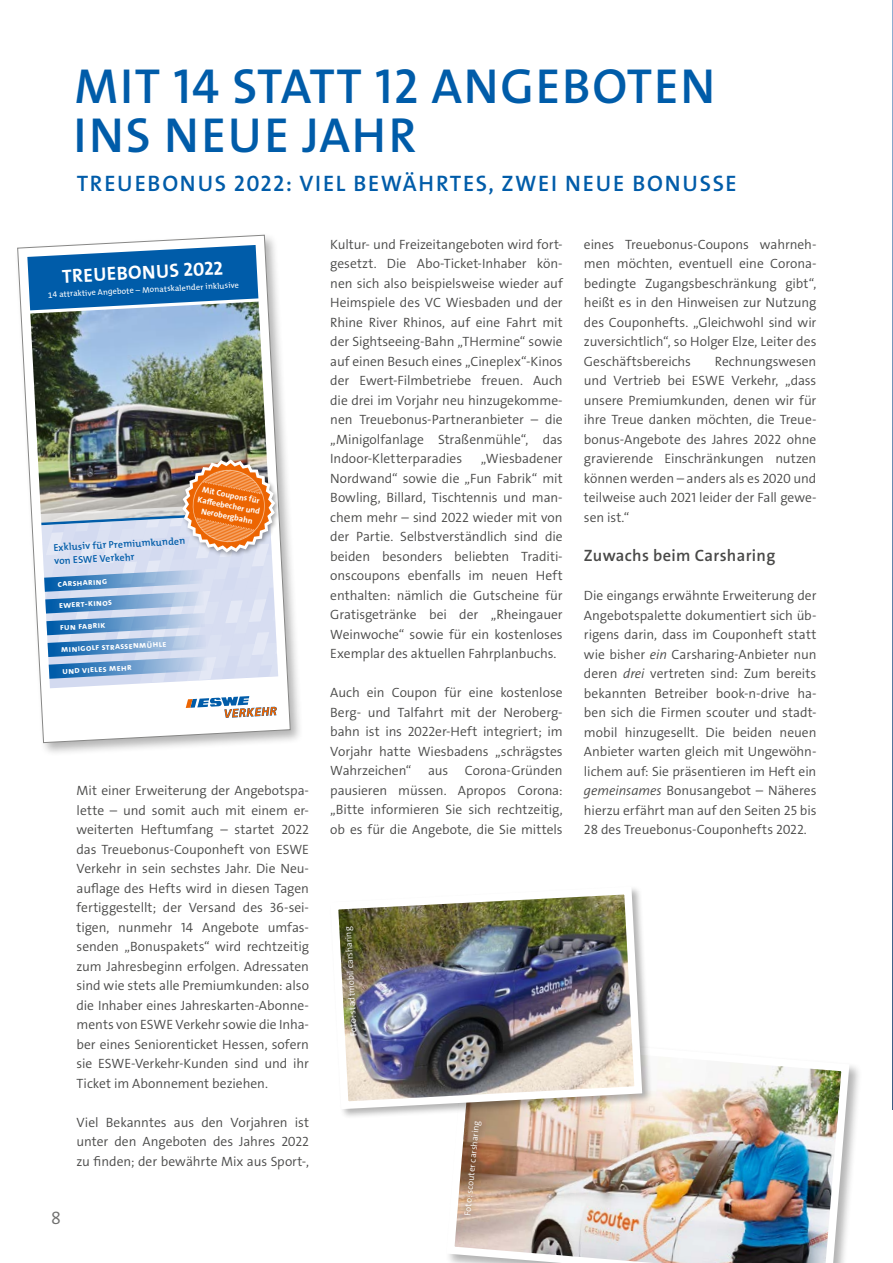
<style>
.page{position:relative;width:893px;height:1263px;background:#fff}
.page>*{position:absolute;margin:0;border:0;box-sizing:border-box;transform-origin:0 0}
.t1{font:49.5px/48.8px "The Sans LP6 Se Bld";letter-spacing:.035em;color:#005ca9}
.t2{font:22.5px "The Sans LP6 Se Bld";letter-spacing:.075em;color:#005ca9}
.t3{font:19.05px "The Sans LP7 Bld";color:#fff}
.t4{font:18px "The Sans LP4 Se Lig";color:#6f6f6e}
.t5{font:16.5px "The Sans LP6 Se Bld";letter-spacing:.02em;color:#494948}
.t6{font:13.5px/19.5px "The Sans LP4 Se Lig";letter-spacing:-.005em;color:#494948;text-align:justify}
.t7{font:600 9.9px/13.4px "The Mix B6";color:#005ca9}
.t8{font:9.15px "The Sans LP7 Bld";color:#fff}
.t9{font:9px "The Sans LP4 Se Lig";color:#fff}
.t10{font:8.25px "The Mix B5 Plain";color:#fff}
.t11{font:8.25px/10.5px "The Sans LP7 Bld";color:#fff;text-align:center}
.s1{font-family:"The Sans LP4 Se Lig IT"}
</style>
<div class="page">
<svg style="left:892px;top:0;width:1px;height:1110px"></svg>
<div style="left:15px;top:232px;width:289px;height:524px;background:#000;opacity:.3"></div>
<img style="left:17px;top:235px;width:274px;height:508px">
<div style="left:445px;top:1032px;width:418px;height:231px;background:#000;opacity:.3"></div>
<img style="left:445px;top:1032px;width:408px;height:231px">
<svg style="left:456px;top:1119px;width:34px;height:105px;background:#b6967f"></svg>
<div style="left:329px;top:885px;width:324px;height:234px;background:#000;opacity:.3"></div>
<img style="left:329px;top:885px;width:317px;height:228px">
<img style="left:336px;top:919px;width:31px;height:124px">
<h1 class="t1" style="left:73px;top:62px;width:643px">MIT 14 STATT 12 ANGEBOTEN<br>INS NEUE JAHR</h1>
<h2 class="t2" style="left:77px;top:168px;width:662px">TREUEBONUS 2022: VIEL BEWÄHRTES, ZWEI NEUE BONUSSE</h2>
<h3 class="t3" style="left:62px;top:264px;width:163px;rotate:-3deg">TREUEBONUS 2022</h3>
<p class="t10" style="left:48px;top:291px;width:193px;rotate:-3deg">14 attraktive Angebote – Monatskalender inklusive</p>
<p class="t7" style="left:53px;top:541px;width:133px;rotate:-3deg">Exklusiv für Premiumkunden von ESWE Verkehr</p>
<p class="t8" style="left:57px;top:578px;width:51px;rotate:-3deg">carsharing</p>
<p class="t8" style="left:59px;top:599px;width:55px;rotate:-3deg">ewert-kinos</p>
<p class="t8" style="left:60px;top:621px;width:47px;rotate:-3deg">fun fabrik</p>
<p class="t8" style="left:61px;top:643px;width:107px;rotate:-3deg">minigolf strassenmühle</p>
<p class="t8" style="left:62px;top:665px;width:71px;rotate:-3deg">und vieles mehr</p>
<p class="t11" style="left:201px;top:484px;width:65px;rotate:11deg">Mit Coupons für<br>Kaff eebecher und<br>Nerobergbahn</p>
<p class="t6" style="left:77px;top:781px;width:234px">Mit einer Erweiterung der Angebotspa&shy;lette – und somit auch mit einem er&shy;weiterten Heftumfang – startet 2022 das Treuebonus-Couponheft von ESWE Verkehr in sein sechstes Jahr. Die Neu&shy;auflage des Hefts wird in diesen Tagen fertiggestellt; der Versand des 36-sei&shy;tigen, nunmehr 14 Angebote umfas&shy;senden „Bonuspakets“ wird rechtzeitig zum Jahresbeginn erfolgen. Adressaten sind wie stets alle Premiumkunden: also die Inhaber eines Jahreskarten-Abonne&shy;ments von ESWE Verkehr sowie die Inha&shy;ber eines Seniorenticket Hessen, sofern sie ESWE-Verkehr-Kunden sind und ihr Ticket im Abonnement beziehen.</p>
<p class="t6" style="left:77px;top:1112px;width:234px">Viel Bekanntes aus den Vorjahren ist unter den Angeboten des Jahres 2022 zu finden; der bewährte Mix aus Sport-,</p>
<h3 class="t4" style="left:51px;top:1206px;width:11px">8</h3>
<p class="t6" style="left:330px;top:235px;width:234px">Kultur- und Freizeitangeboten wird fort&shy;gesetzt. Die Abo-Ticket-Inhaber kön&shy;nen sich also beispielsweise wieder auf Heimspiele des VC Wiesbaden und der Rhine River Rhinos, auf eine Fahrt mit der Sightseeing-Bahn „THermine“ sowie auf einen Besuch eines „Cineplex“-Kinos der Ewert-Filmbetriebe freuen. Auch die drei im Vorjahr neu hinzugekomme&shy;nen Treuebonus-Partneranbieter – die „Minigolfanlage Straßenmühle“, das Indoor-Kletterparadies</p>
<p class="t6" style="left:330px;top:449px;width:234px;text-indent:151px">„Wiesbadener Nordwand“ sowie die „Fun Fabrik“ mit Bowling, Billard, Tischtennis und man&shy;chem mehr – sind 2022 wieder mit von der Partie. Selbstverständlich sind die beiden besonders beliebten Traditi&shy;onscoupons ebenfalls im neuen Heft enthalten: nämlich die Gutscheine für Gratisgetränke bei der „Rheingauer Weinwoche“ sowie für ein kostenloses Exemplar des aktuellen Fahrplanbuchs.</p>
<p class="t6" style="left:330px;top:683px;width:234px">Auch ein Coupon für eine kostenlose Berg- und Talfahrt mit der Neroberg&shy;bahn ist ins 2022er-Heft integriert; im Vorjahr hatte Wiesbadens „schrägstes Wahrzeichen“ aus Corona-Gründen pausieren müssen. Apropos Corona: „Bitte informieren Sie sich rechtzeitig, ob es für die Angebote, die Sie mittels</p>
<p class="t6" style="left:584px;top:235px;width:234px">eines Treuebonus-Coupons wahrneh&shy;men möchten, eventuell eine Corona&shy;bedingte Zugangsbeschränkung gibt“, heißt es in den Hinweisen zur Nutzung des Couponhefts. „Gleichwohl sind wir zuversichtlich“, so Holger Elze, Leiter des Geschäftsbereichs</p>
<p class="t6" style="left:584px;top:351px;width:234px;text-indent:131px">Rechnungswesen und Vertrieb bei ESWE Verkehr, „dass unsere Premiumkunden, denen wir für ihre Treue danken möchten, die Treue&shy;bonus-Angebote des Jahres 2022 ohne gravierende Einschränkungen nutzen können werden – anders als es 2020 und teilweise auch 2021 leider der Fall gewe&shy;sen ist.“</p>
<p class="t5" style="left:584px;top:545px;width:193px">Zuwachs beim Carsharing</p>
<p class="t6" style="left:584px;top:586px;width:234px">Die eingangs erwähnte Erweiterung der Angebotspalette dokumentiert sich üb&shy;rigens darin, dass im Couponheft statt wie bisher <span class="s1">ein</span> Carsharing-Anbieter nun deren <span class="s1">drei</span> vertreten sind: Zum bereits bekannten Betreiber book-n-drive ha&shy;ben sich die Firmen scouter und stadt&shy;mobil hinzugesellt. Die beiden neuen Anbieter warten gleich mit Ungewöhn&shy;lichem auf: Sie präsentieren im Heft ein <span class="s1">gemeinsames</span> Bonusangebot – Näheres hierzu erfährt man auf den Seiten 25 bis 28 des Treuebonus-Couponhefts 2022.</p>
<p class="t9" style="left:348px;top:1037px;width:111px;rotate:-93deg">Foto: stadtmobil carsharing</p>
<p class="t9" style="left:461px;top:1215px;width:97px;rotate:-84deg">Foto: scouter carsharing</p>
</div>
